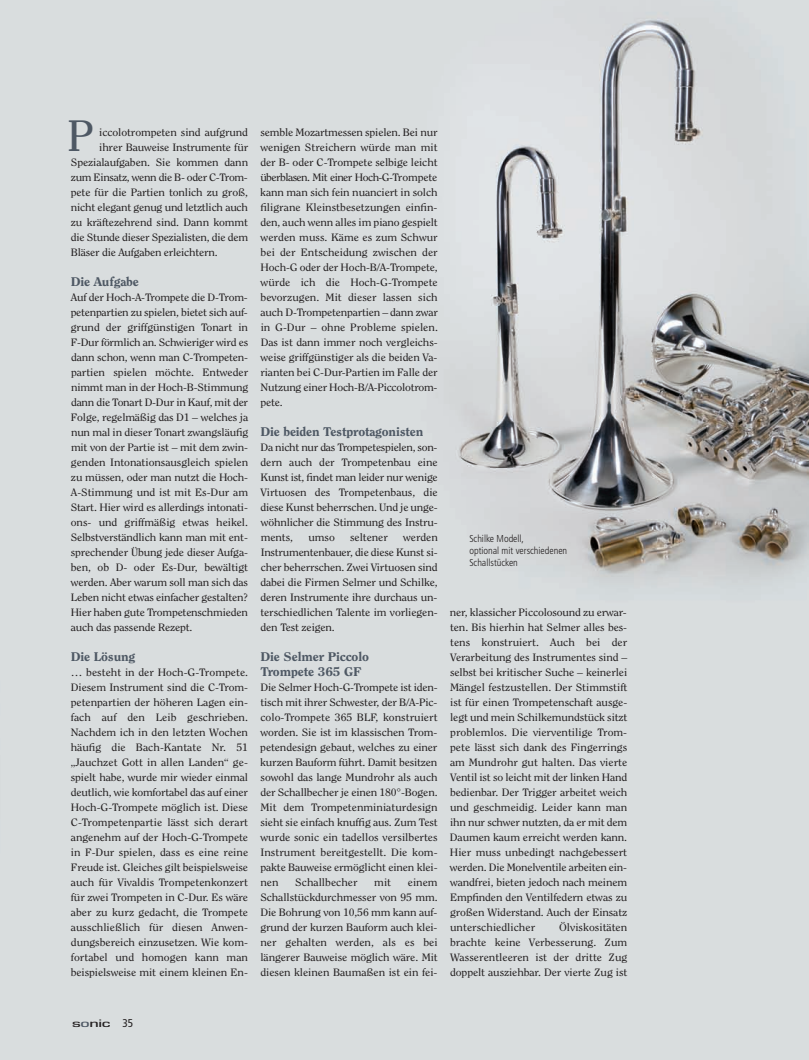
<style>
.page{position:relative;width:809px;height:1060px;background:#fff}
.page>*{position:absolute;margin:0;border:0;box-sizing:border-box;transform-origin:0 0}
.t1{font:43.75px "Clearface Std";color:#4e5864;scale:1.1 1}
.t2{font:800 12.5px/15px "Clearface Std";letter-spacing:-.015em;color:#4e5864;scale:1.1 1}
.t3{font:500 11.25px "Eurostile T";letter-spacing:-.02em;color:#231f20;scale:1.6 1}
.t4{font:10.62px/15px "Clearface Std";letter-spacing:-.01em;color:#231f20;text-align:justify;scale:1.1 1}
.t5{font:10.62px "Clearface Std";letter-spacing:-.03em;color:#231f20;scale:1.1 1}
.t6{font:300 condensed 10px/12px "Frutiger LT Std";color:#231f20}
.s1{color:#4e5864}
.s2{font-family:"Frutiger LT Std";font-weight:400;font-stretch:condensed}
</style>
<div class="page">
<img style="left:0;top:0;width:809px;height:1060px">
<h1 class="t1" style="left:67px;top:118px;width:26px">P</h1>
<p class="t4" style="left:99px;top:125px;width:137px">iccolotrompeten sind aufgrund</p>
<p class="t4" style="left:99px;top:140px;width:137px">ihrer Bauweise Instrumente für</p>
<p class="t4" style="left:71px;top:155px;width:163px">Spezialaufgaben. Sie kommen dann</p>
<p class="t5" style="left:71px;top:173px;width:162px">zum Einsatz, wenn die B- oder C-Trom-</p>
<p class="t4" style="left:71px;top:185px;width:163px">pete für die Partien tonlich zu groß,</p>
<p class="t4" style="left:71px;top:200px;width:163px">nicht elegant genug und letztlich auch</p>
<p class="t4" style="left:71px;top:215px;width:163px">zu kräftezehrend sind. Dann kommt</p>
<p class="t4" style="left:71px;top:230px;width:163px">die Stunde dieser Spezialisten, die dem</p>
<p class="t4" style="left:71px;top:245px;width:135px">Bläser die Aufgaben erleichtern.</p>
<p class="t2" style="left:71px;top:274px;width:63px">Die Aufgabe</p>
<p class="t4" style="left:71px;top:290px;width:163px">Auf der Hoch-A-Trompete die D-Trom&shy;petenpartien zu spielen, bietet sich auf&shy;grund der griffgünstigen Tonart in F-Dur förmlich an. Schwieriger wird es dann schon, wenn man C-Trompeten&shy;partien spielen möchte. Entweder nimmt man in der Hoch-B-Stimmung dann die Tonart D-Dur in Kauf, mit der Folge, regelmäßig das D1 – welches ja nun mal in dieser Tonart zwangsläufig mit von der Partie ist – mit dem zwin&shy;genden Intonationsausgleich spielen zu müssen, oder man nutzt die Hoch-A-Stimmung und ist mit Es-Dur am Start. Hier wird es allerdings intonati&shy;ons- und griffmäßig etwas heikel.<br>Selbstverständlich kann man mit ent&shy;sprechender Übung jede dieser Aufga&shy;ben, ob D- oder Es-Dur, bewältigt werden. Aber warum soll man sich das Leben nicht etwas einfacher gestalten?<br>Hier haben gute Trompetenschmieden auch das passende Rezept.</p>
<p class="t2" style="left:71px;top:649px;width:60px">Die Lösung</p>
<p class="t4" style="left:71px;top:665px;width:163px">… besteht in der Hoch-G-Trompete.<br>Diesem Instrument sind die C-Trom&shy;petenpartien der höheren Lagen ein&shy;fach auf den Leib geschrieben.<br>Nachdem ich in den letzten Wochen häufig die Bach-Kantate Nr. 51 „Jauchzet Gott in allen Landen“ ge&shy;spielt habe, wurde mir wieder einmal deutlich, wie komfortabel das auf einer Hoch-G-Trompete möglich ist. Diese C-Trompetenpartie lässt sich derart angenehm auf der Hoch-G-Trompete in F-Dur spielen, dass es eine reine Freude ist. Gleiches gilt beispielsweise auch für Vivaldis Trompetenkonzert für zwei Trompeten in C-Dur. Es wäre aber zu kurz gedacht, die Trompete ausschließlich für diesen Anwen&shy;dungsbereich einzusetzen. Wie kom&shy;fortabel und homogen kann man beispielsweise mit einem kleinen En-</p>
<p class="t4" style="left:260px;top:125px;width:163px">semble Mozartmessen spielen. Bei nur wenigen Streichern würde man mit der B- oder C-Trompete selbige leicht überblasen. Mit einer Hoch-G-Trompete kann man sich fein nuanciert in solch filigrane Kleinstbesetzungen einfin&shy;den, auch wenn alles im piano gespielt werden muss. Käme es zum Schwur bei der Entscheidung zwischen der Hoch-G oder der Hoch-B/A-Trompete, würde ich die Hoch-G-Trompete bevorzugen. Mit dieser lassen sich auch D-Trompetenpartien – dann zwar in G-Dur – ohne Probleme spielen.<br>Das ist dann immer noch vergleichs&shy;weise griffgünstiger als die beiden Va&shy;rianten bei C-Dur-Partien im Falle der Nutzung einer Hoch-B/A-Piccolotrom&shy;pete.</p>
<p class="t2" style="left:260px;top:424px;width:150px">Die beiden Testprotagonisten</p>
<p class="t4" style="left:260px;top:440px;width:163px">Da nicht nur das Trompetespielen, son&shy;dern auch der Trompetenbau eine Kunst ist, findet man leider nur wenige Virtuosen des Trompetenbaus, die diese Kunst beherrschen. Und je unge&shy;wöhnlicher die Stimmung des Instru&shy;ments,</p>
<p class="t4" style="left:260px;top:530px;width:163px;text-indent:143px">werden Instrumentenbauer, die diese Kunst si&shy;cher beherrschen. Zwei Virtuosen sind dabei die Firmen Selmer und Schilke, deren Instrumente ihre durchaus un&shy;terschiedlichen Talente im vorliegen&shy;den Test zeigen.</p>
<p class="t2" style="left:260px;top:649px;width:100px">Die Selmer Piccolo<br>Trompete 365 GF</p>
<p class="t4" style="left:260px;top:680px;width:163px">Die Selmer Hoch-G-Trompete ist iden&shy;tisch mit ihrer Schwester, der B/A-Pic&shy;colo-Trompete 365 BLF, konstruiert worden. Sie ist im klassischen Trom&shy;petendesign gebaut, welches zu einer kurzen Bauform führt. Damit besitzen sowohl das lange Mundrohr als auch der Schallbecher je einen 180°-Bogen.<br>Mit dem Trompetenminiaturdesign sieht sie einfach knuffig aus. Zum Test wurde sonic ein tadellos versilbertes Instrument bereitgestellt. Die kom&shy;pakte Bauweise ermöglicht einen klei&shy;nen</p>
<p class="t4" style="left:308px;top:530px;width:26px">umso</p>
<p class="t4" style="left:350px;top:530px;width:36px">seltener</p>
<p class="t4" style="left:295px;top:875px;width:58px">Schallbecher</p>
<p class="t4" style="left:374px;top:875px;width:17px">mit</p>
<p class="t4" style="left:260px;top:875px;width:163px;text-indent:147px">einem Schallstückdurchmesser von 95 mm.<br>Die Bohrung von 10,56 mm kann auf&shy;grund der kurzen Bauform auch klei&shy;ner gehalten werden, als es bei längerer Bauweise möglich wäre. Mit diesen kleinen Baumaßen ist ein fei-</p>
<p class="t6" style="left:469px;top:533px;width:99px">Schilke Modell,<br>optional mit verschiedenen<br>Schallstücken</p>
<p class="t4" style="left:450px;top:605px;width:163px">ner, klassicher Piccolosound zu erwar&shy;ten. Bis hierhin hat Selmer alles bes&shy;tens konstruiert. Auch bei der Verarbeitung des Instrumentes sind – selbst bei kritischer Suche – keinerlei Mängel festzustellen. Der Stimmstift ist für einen Trompetenschaft ausge&shy;legt und mein Schilkemundstück sitzt problemlos. Die vierventilige Trom&shy;pete lässt sich dank des Fingerrings am Mundrohr gut halten. Das vierte Ventil ist so leicht mit der linken Hand bedienbar. Der Trigger arbeitet weich und geschmeidig. Leider kann man ihn nur schwer nutzten, da er mit dem Daumen kaum erreicht werden kann.<br>Hier muss unbedingt nachgebessert werden. Die Monelventile arbeiten ein&shy;wandfrei, bieten jedoch nach meinem Empfinden den Ventilfedern etwas zu großen Widerstand. Auch der Einsatz unterschiedlicher</p>
<p class="t4" style="left:450px;top:920px;width:163px;text-indent:109px">Ölviskositäten brachte keine Verbesserung. Zum Wasserentleeren ist der dritte Zug doppelt ausziehbar. Der vierte Zug ist</p>
<p class="t3" style="left:72px;top:1017px;width:40px">s<span class="s1">o</span>nic <span class="s2">35</span></p>
</div>
